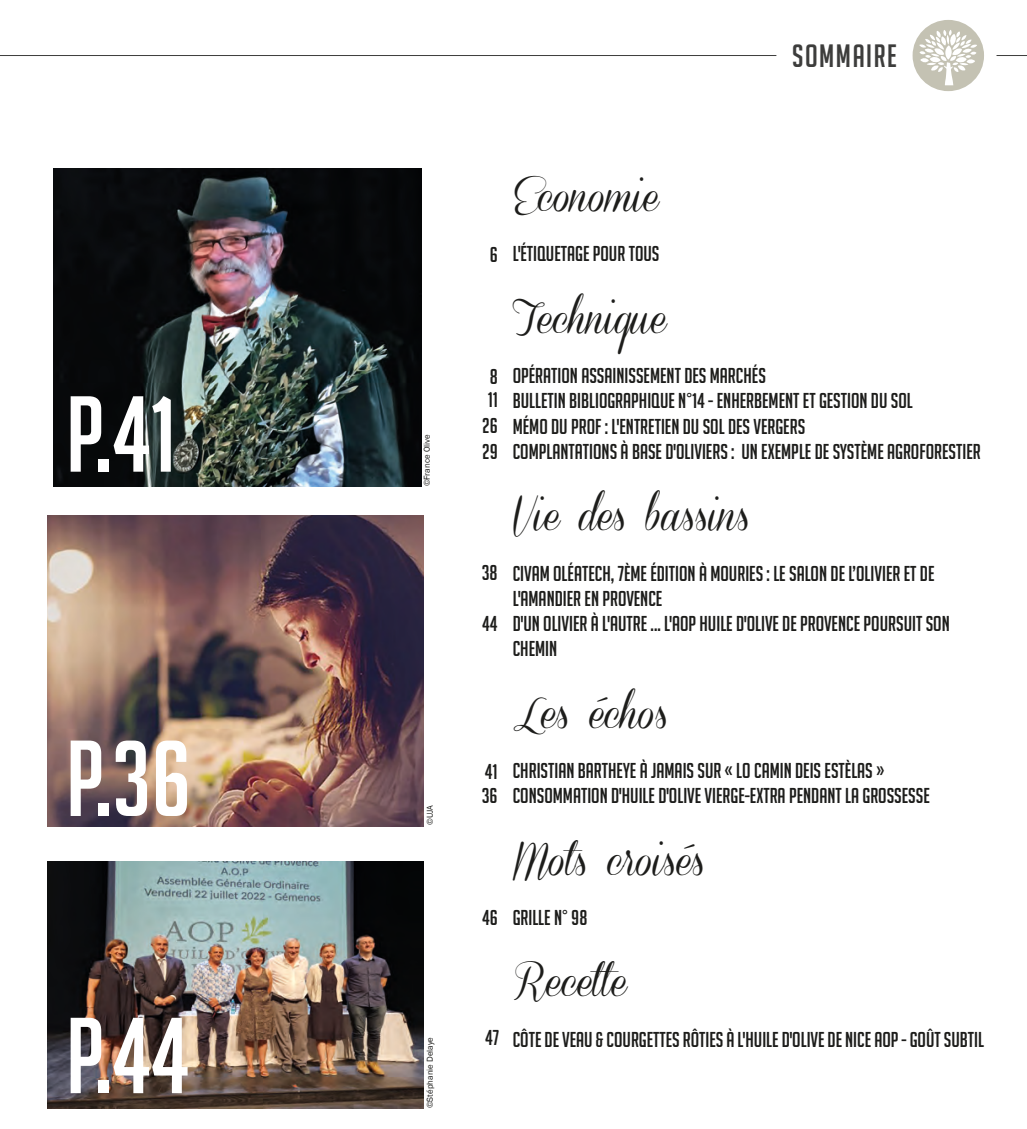
<style>
.page{position:relative;width:1027px;height:1129px;background:#fff}
.page>*{position:absolute;margin:0;border:0;box-sizing:border-box;transform-origin:0 0}
.t1{font:105px "Big Noodle Titling";color:#fff}
.t2{font:38.5px "Coneria Script Demo";color:#1d1d1b}
.t3{font:31.5px "Big Noodle Titling";letter-spacing:.05em;color:#3d3d3c}
.t4{font:21px/25.2px "Big Noodle Titling";color:#1d1d1b}
.t5{font:8.75px "Franklin Gothic";color:#1d1d1b}
</style>
<div class="page">
<hr style="left:996px;top:55px;width:30px;height:1px;background:#3d3d3c">
<svg style="left:912px;top:20px;width:71px;height:71px"></svg>
<hr style="left:0;top:55px;width:776px;height:1px;background:#3d3d3c">
<img style="left:48px;top:515px;width:375px;height:311px">
<img style="left:48px;top:862px;width:375px;height:246px">
<img style="left:53px;top:169px;width:369px;height:317px">
<p class="t1" style="left:66px;top:378px;width:112px">P.41</p>
<p class="t1" style="left:66px;top:722px;width:127px">P.36</p>
<p class="t1" style="left:66px;top:999px;width:125px">P.44</p>
<p class="t5" style="left:421px;top:486px;width:53px;rotate:-90deg">©France Olive</p>
<p class="t5" style="left:424px;top:825px;width:21px;rotate:-90deg">©UJA</p>
<p class="t5" style="left:424px;top:1108px;width:73px;rotate:-90deg">©Stéphanie Delaye</p>
<h3 class="t3" style="left:792px;top:39px;width:106px">SOMMAIRE</h3>
<p class="t4" style="left:489px;top:242px;width:10px">6</p>
<p class="t4" style="left:489px;top:364px;width:10px">8</p>
<p class="t4" style="left:482px;top:413px;width:17px">26</p>
<p class="t4" style="left:482px;top:439px;width:17px">29</p>
<p class="t4" style="left:487px;top:387px;width:12px">11</p>
<p class="t4" style="left:481px;top:560px;width:17px">38</p>
<p class="t4" style="left:482px;top:611px;width:17px">44</p>
<p class="t4" style="left:484px;top:759px;width:14px">41</p>
<p class="t4" style="left:481px;top:783px;width:17px">36</p>
<p class="t4" style="left:482px;top:905px;width:17px">46</p>
<p class="t4" style="left:485px;top:1025px;width:16px">47</p>
<p class="t2" style="left:512px;top:175px;width:148px">Economie</p>
<p class="t4" style="left:512px;top:241px;width:148px">L'ÉTIQUETAGE POUR TOUS</p>
<p class="t2" style="left:512px;top:297px;width:155px">Technique</p>
<p class="t4" style="left:512px;top:363px;width:255px">OPÉRATION ASSAINISSEMENT DES MARCHÉS</p>
<p class="t4" style="left:512px;top:388px;width:401px">BULLETIN BIBLIOGRAPHIQUE N°14 - ENHERBEMENT ET GESTION DU SOL</p>
<p class="t4" style="left:512px;top:413px;width:294px">MÉMO DU PROF : L'ENTRETIEN DU SOL DES VERGERS</p>
<p class="t4" style="left:512px;top:439px;width:469px">COMPLANTATIONS À BASE D'OLIVIERS : UN EXEMPLE DE SYSTÈME AGROFORESTIER</p>
<p class="t2" style="left:512px;top:494px;width:239px">Vie des bassins</p>
<p class="t4" style="left:512px;top:560px;width:423px">CIVAM OLÉATECH, 7ÈME ÉDITION À MOURIES : LE SALON DE L’OLIVIER ET DE<br>L'AMANDIER EN PROVENCE</p>
<p class="t4" style="left:512px;top:611px;width:438px">D'UN OLIVIER À L'AUTRE ... L'AOP HUILE D'OLIVE DE PROVENCE POURSUIT SON<br>CHEMIN</p>
<p class="t2" style="left:512px;top:692px;width:158px">Les échos</p>
<p class="t4" style="left:512px;top:758px;width:373px">CHRISTIAN BARTHEYE À JAMAIS SUR « LO CAMIN DEIS ESTÈLAS »</p>
<p class="t4" style="left:512px;top:783px;width:418px">CONSOMMATION D'HUILE D'OLIVE VIERGE-EXTRA PENDANT LA GROSSESSE</p>
<p class="t2" style="left:512px;top:839px;width:194px">Mots croisés</p>
<p class="t4" style="left:512px;top:905px;width:76px">GRILLE N° 98</p>
<p class="t2" style="left:512px;top:960px;width:116px">Recette</p>
<p class="t4" style="left:512px;top:1027px;width:472px">CÔTE DE VEAU &amp; COURGETTES RÔTIES À L'HUILE D'OLIVE DE NICE AOP - GOÛT SUBTIL</p>
</div>
